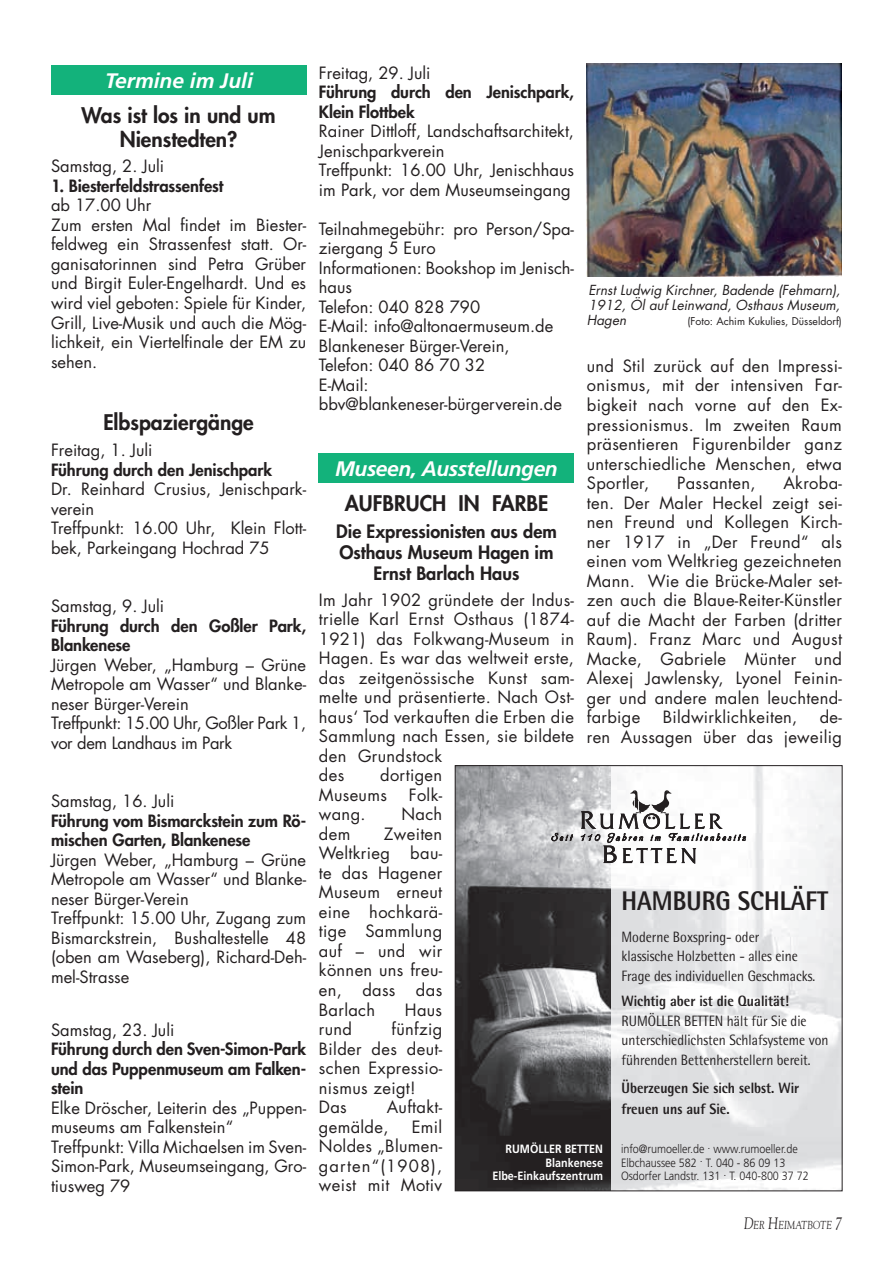
<style>
.page{position:relative;width:893px;height:1263px;background:#fff}
.page>*{position:absolute;margin:0;border:0;box-sizing:border-box;transform-origin:0 0}
.t1{font:800 27px "AT Rotis Semi Sans";color:#231f20;scale:.89 1}
.t2{font:800 21px/24px "Futura Std";color:#231f20;text-align:center}
.t3{font:italic 700 21px "Frutiger LT Std";letter-spacing:-.02em;color:#fff}
.t4{font:italic 700 21px "Frutiger LT Std";color:#fff}
.t5{font:800 18px/21px "Futura Std";color:#231f20;text-align:center}
.t6{font:16.5px/19.5px "Futura Std";color:#231f20}
.t7{font:16.5px/19.5px "Futura Std";letter-spacing:.02em;color:#231f20}
.t8{font:800 16.5px/19.5px "Futura Std";letter-spacing:-.005em;color:#231f20}
.t9{font:15px/19.5px "AT Rotis Semi Sans";color:#231f20;scale:.9 1}
.t10{font:800 15px/21px "AT Rotis Semi Sans";color:#231f20;scale:.9 1}
.t11{font:italic 13.5px/15px "Futura Std";color:#231f20;text-align:justify}
.t12{font:300 12px "Frutiger";color:#231f20;scale:.9 1}
.t13{font:700 12px "Frutiger";color:#fff;scale:.9 1}
.t14{font:italic 11.55px "Goudy Std";color:#231f20;scale:.8 1}
.t15{font:10.5px "Futura Std";color:#231f20}
.s1{font-size:16.5px}
</style>
<div class="page">
<img style="left:610px;top:767px;width:230px;height:422px">
<img style="left:457px;top:767px;width:153px;height:422px">
<svg style="left:551px;top:833px;width:22px;height:8px"></svg>
<svg style="left:581px;top:790px;width:165px;height:74px"></svg>
<div style="left:51px;top:65px;width:256px;height:30px;background:#13b27b"></div>
<div style="left:319px;top:453px;width:255px;height:30px;background:#13b27b"></div>
<img style="left:587px;top:64px;width:255px;height:213px">
<p class="t4" style="left:105px;top:68px;width:149px">Termine im Juli</p>
<p class="t2" style="left:82px;top:103px;width:196px">Was ist los in und um<br>Nienstedten?</p>
<p class="t6" style="left:51px;top:157px;width:115px">Samstag, 2. Juli</p>
<p class="t8" style="left:51px;top:176px;width:174px">1. Biesterfeldstrassenfest</p>
<p class="t6" style="left:51px;top:196px;width:257px">ab 17.00 Uhr<br>Zum ersten Mal findet im Biester&shy;feldweg ein Strassenfest statt. Or&shy;ganisatorinnen sind Petra Grüber und Birgit Euler-Engelhardt. Und es wird viel geboten: Spiele für Kinder,<br>Grill, Live-Musik und auch die Mög&shy;lichkeit, ein Viertelfinale der EM zu sehen.</p>
<p class="t2" style="left:103px;top:411px;width:152px">Elbspaziergänge</p>
<p class="t6" style="left:51px;top:441px;width:103px">Freitag, 1. Juli</p>
<p class="t8" style="left:51px;top:460px;width:223px">Führung durch den Jenischpark</p>
<p class="t6" style="left:51px;top:480px;width:257px">Dr. Reinhard Crusius, Jenischpark&shy;verein<br>Treffpunkt: 16.00 Uhr, Klein Flott&shy;bek, Parkeingang Hochrad 75</p>
<p class="t6" style="left:51px;top:597px;width:115px">Samstag, 9. Juli</p>
<p class="t8" style="left:51px;top:616px;width:257px">Führung durch den Goßler Park,<br>Blankenese</p>
<p class="t6" style="left:51px;top:655px;width:257px">Jürgen Weber, „Hamburg – Grüne<br>Metropole am Wasser“ und Blanke&shy;neser Bürger-Verein<br>Treffpunkt: 15.00 Uhr, Goßler Park 1, vor dem Landhaus im Park</p>
<p class="t6" style="left:51px;top:792px;width:125px">Samstag, 16. Juli</p>
<p class="t8" style="left:51px;top:811px;width:257px">Führung vom Bismarckstein zum Rö&shy;mischen Garten, Blankenese</p>
<p class="t6" style="left:51px;top:850px;width:257px">Jürgen Weber, „Hamburg – Grüne<br>Metropole am Wasser“ und Blanke&shy;neser Bürger-Verein<br>Treffpunkt: 15.00 Uhr, Zugang zum<br>Bismarckstrein, Bushaltestelle 48 (oben am Waseberg), Richard-Deh&shy;mel-Strasse</p>
<p class="t6" style="left:51px;top:1020px;width:125px">Samstag, 23. Juli</p>
<p class="t8" style="left:51px;top:1039px;width:257px;text-align:justify">Führung durch den Sven-Simon-Park und das Puppenmuseum am Falken&shy;stein</p>
<p class="t6" style="left:51px;top:1098px;width:257px">Elke Dröscher, Leiterin des „Puppen&shy;museums am Falkenstein“<br>Treffpunkt: Villa Michaelsen im Sven-<br>Simon-Park, Museumseingang, Gro&shy;tiusweg 79</p>
<p class="t6" style="left:319px;top:63px;width:113px">Freitag, 29. Juli</p>
<p class="t8" style="left:319px;top:82px;width:257px">Führung durch den Jenischpark,<br>Klein Flottbek</p>
<p class="t6" style="left:319px;top:121px;width:257px">Rainer Dittloff, Landschaftsarchitekt,<br>Jenischparkverein<br>Treffpunkt: 16.00 Uhr, Jenischhaus im Park, vor dem Museumseingang</p>
<p class="t6" style="left:319px;top:219px;width:257px">Teilnahmegebühr: pro Person/Spa&shy;ziergang 5 Euro<br>Informationen: Bookshop im Jenisch&shy;haus<br>Telefon: 040 828 790<br>E-Mail: info@altonaermuseum.de<br>Blankeneser Bürger-Verein,<br>Telefon: 040 86 70 32<br>E-Mail: bbv@blankeneser-bürgerverein.de</p>
<p class="t3" style="left:335px;top:456px;width:224px">Museen, Ausstellungen</p>
<p class="t2" style="left:345px;top:491px;width:205px">AUFBRUCH IN FARBE</p>
<p class="t5" style="left:336px;top:521px;width:222px">Die Expressionisten aus dem<br>Osthaus Museum Hagen im<br>Ernst Barlach Haus</p>
<p class="t7" style="left:319px;top:590px;width:257px">Im Jahr 1902 gründete der Indus&shy;trielle Karl Ernst Osthaus (1874-<br>1921) das Folkwang-Museum in<br>Hagen. Es war das weltweit erste, das zeitgenössische Kunst sam&shy;melte und präsentierte. Nach Ost&shy;haus‘ Tod verkauften die Erben die<br>Sammlung nach Essen, sie bildete den Grundstock<br>des</p>
<p class="t7" style="left:319px;top:766px;width:125px;text-indent:61px">dortigen<br>Museums</p>
<p class="t6" style="left:409px;top:785px;width:35px">Folk-</p>
<p class="t11" style="left:587px;top:283px;width:255px">Ernst Ludwig Kirchner, Badende (Fehmarn), 1912, Öl auf Leinwand, Osthaus Museum, Hagen</p>
<p class="t15" style="left:688px;top:314px;width:156px">(Foto: Achim Kukulies, Düsseldorf)</p>
<p class="t6" style="left:587px;top:356px;width:257px;text-align:justify">und Stil zurück auf den Impressi&shy;onismus, mit der intensiven Far&shy;bigkeit nach vorne auf den Ex&shy;pressionismus. Im zweiten Raum präsentieren Figurenbilder ganz unterschiedliche Menschen, etwa Sportler,</p>
<p class="t6" style="left:587px;top:473px;width:257px;text-align:justify;text-indent:197px">Akroba&shy;ten. Der Maler Heckel zeigt sei&shy;nen Freund und Kollegen Kirch&shy;ner 1917 in „Der Freund“ als einen vom Weltkrieg gezeichneten Mann. Wie die Brücke-Maler set&shy;zen auch die Blaue-Reiter-Künstler auf die Macht der Farben (dritter Raum). Franz Marc und August Macke, Gabriele Münter und Alexej Jawlensky, Lyonel Feinin&shy;ger und andere malen leuchtend&shy;farbige</p>
<p class="t7" style="left:677px;top:473px;width:80px">Passanten,</p>
<p class="t7" style="left:587px;top:707px;width:257px;text-align:right">de-<br>ren Aussagen über das jeweilig</p>
<p class="t7" style="left:663px;top:707px;width:136px">Bildwirklichkeiten,</p>
<p class="t6" style="left:319px;top:805px;width:48px">wang.</p>
<p class="t6" style="left:401px;top:805px;width:42px">Nach</p>
<p class="t6" style="left:319px;top:824px;width:33px">dem</p>
<p class="t6" style="left:319px;top:824px;width:125px;text-align:justify;text-indent:65px">Zweiten Weltkrieg bau&shy;te das Hagener Museum erneut eine hochkarä&shy;tige Sammlung auf – und wir können uns freu&shy;en, dass das Barlach</p>
<p class="t6" style="left:405px;top:1000px;width:39px">Haus</p>
<p class="t7" style="left:319px;top:1019px;width:125px;text-indent:73px">fünfzig<br>Bilder des deut&shy;schen Expressio&shy;nismus zeigt!<br>Das</p>
<p class="t6" style="left:319px;top:1019px;width:35px">rund</p>
<p class="t7" style="left:319px;top:1097px;width:125px;text-indent:68px">Auftakt&shy;gemälde,</p>
<p class="t6" style="left:319px;top:1117px;width:125px;text-align:justify;text-indent:93px">Emil Noldes „Blumen&shy;garten“(1908), weist mit Motiv</p>
<h1 class="t1" style="left:621px;top:884px;width:234px">Hamburg scHläft</h1>
<p class="t9" style="left:621px;top:926px;width:217px">Moderne Boxspring- oder<br>klassische Holzbetten - alles eine<br>Frage des individuellen Geschmacks.</p>
<p class="t10" style="left:621px;top:990px;width:188px">Wichtig aber ist die Qualität!</p>
<p class="t9" style="left:621px;top:1010px;width:231px">RuMölleR Betten hält für Sie die unterschiedlichsten Schlafsysteme von führenden Bettenherstellern bereit.</p>
<p class="t10" style="left:621px;top:1077px;width:199px">Überzeugen sie sich selbst. Wir freuen uns auf sie.</p>
<p class="t13" style="left:505px;top:1142px;width:110px">RumölleR Betten</p>
<p class="t12" style="left:621px;top:1142px;width:198px">info@rumoeller.de . www.rumoeller.de</p>
<p class="t13" style="left:546px;top:1155px;width:65px">Blankenese</p>
<p class="t12" style="left:621px;top:1156px;width:184px">Elbchaussee 582 . T. 040 - 86 09 13</p>
<p class="t13" style="left:492px;top:1169px;width:124px">elbe-einkaufszentrum</p>
<p class="t12" style="left:621px;top:1169px;width:210px">Osdorfer Landstr. 131 . T. 040-800 37 72</p>
<p class="t14" style="left:744px;top:1217px;width:124px"><span class="s1">D</span>ER <span class="s1">H</span>EIMATBOTE <span class="s1">7</span></p>
</div>
